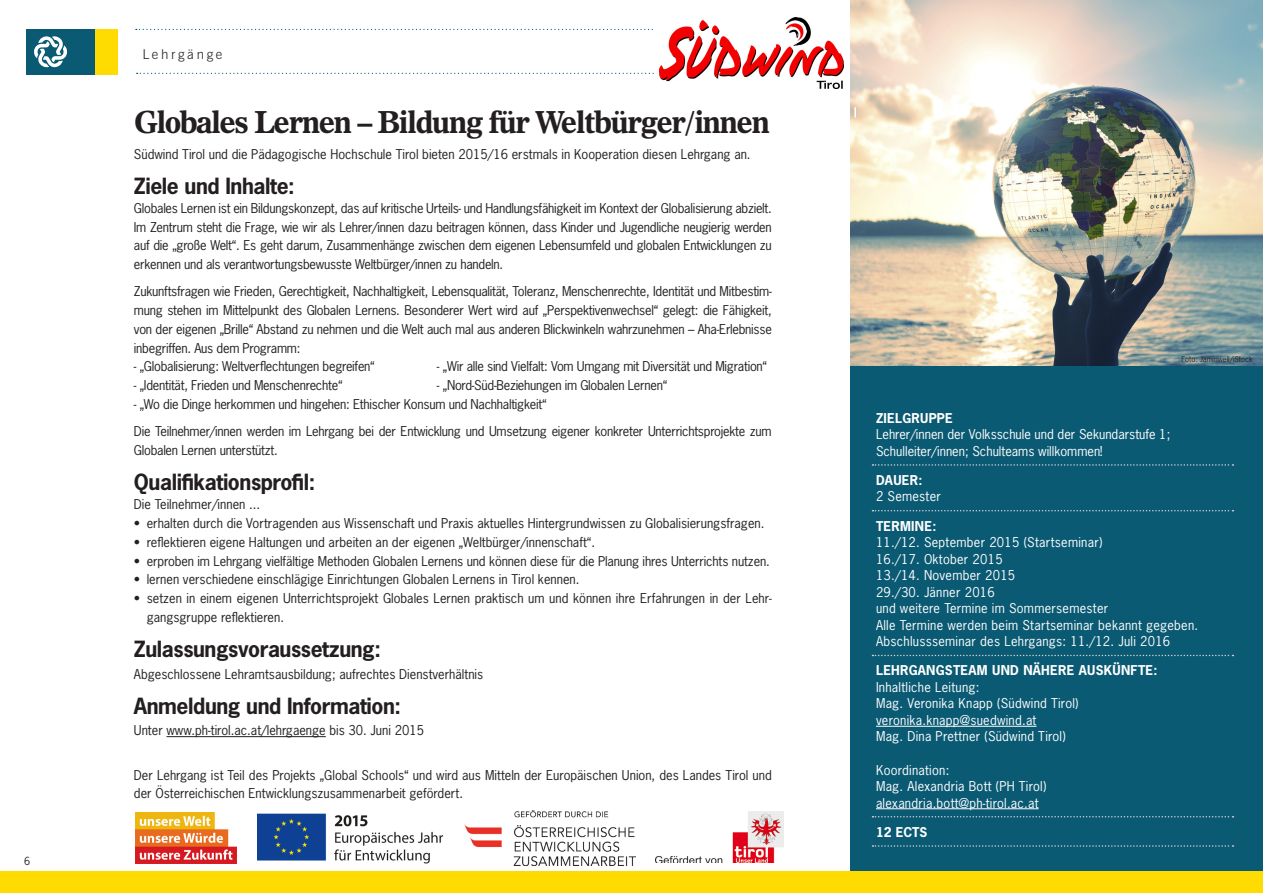
<style>
.page{position:relative;width:1263px;height:893px;background:#fff}
.page>*{position:absolute;margin:0;border:0;box-sizing:border-box;transform-origin:0 0}
.fliesstext{font:30px "Dutch 811 BT Bold D";letter-spacing:-.06em;color:#231f20}
.fliesstext-2{font:700 21px "News Gothic Std";letter-spacing:-.02em;color:#231f20}
.t1{font:300 13.5px "News Gothic BT";letter-spacing:.2em;color:#231f20}
.fliesstext-3{font:12.75px/18.8px "News Gothic Std";letter-spacing:-.02em;color:#231f20;text-align:justify}
.Überschrift_2{font:12.75px/18.8px "News Gothic Std";color:#231f20}
.Absatzformat_2{font:12.75px/16.5px "News Gothic Std";letter-spacing:.02em;color:#fff}
.fliesstext-4{font:12.75px/18.8px "News Gothic Std";color:#231f20}
.Absatzformat_2-2{font:12.75px/16.5px "News Gothic Std";color:#fff}
.Absatzformat_2-3{font:700 12.75px "News Gothic Std";color:#fff}
.t2{font:10.5px "News Gothic Std";color:#231f20}
.fliesstext-5{font:7.5px "News Gothic Std";color:#231f20}
.s1{font-weight:700}
</style>
<div class="page">
<svg style="left:137px;top:73px;width:517px;height:1px"></svg>
<div style="left:26px;top:29px;width:69px;height:46px;background:#0b5a73"></div>
<svg style="left:34px;top:36px;width:33px;height:31px"></svg>
<div style="left:95px;top:29px;width:23px;height:46px;background:#ffdc01"></div>
<svg style="left:136px;top:29px;width:517px;height:1px"></svg>
<div style="left:850px;top:200px;width:413px;height:672px;background:#0b5a73"></div>
<img style="left:850px;top:0;width:413px;height:366px">
<div style="left:0;top:872px;width:1263px;height:21px;background:#ffdc01"></div>
<svg style="left:854px;top:107px;width:2px;height:10px"></svg>
<svg style="left:935px;top:107px;width:2px;height:10px"></svg>
<svg style="left:872px;top:464px;width:361px;height:2px"></svg>
<svg style="left:872px;top:510px;width:361px;height:1px"></svg>
<svg style="left:872px;top:655px;width:361px;height:1px"></svg>
<hr style="left:876px;top:726px;width:160px;height:1px;background:#fff">
<svg style="left:872px;top:816px;width:361px;height:1px"></svg>
<hr style="left:876px;top:808px;width:163px;height:1px;background:#fff">
<svg style="left:872px;top:845px;width:361px;height:2px"></svg>
<hr style="left:166px;top:736px;width:160px;height:1px;background:#231f20">
<img style="left:464px;top:810px;width:171px;height:55px">
<img style="left:257px;top:813px;width:187px;height:50px">
<img style="left:135px;top:812px;width:102px;height:51px">
<img style="left:656px;top:811px;width:127px;height:51px">
<img style="left:659px;top:18px;width:184px;height:70px">
<p class="t2" style="left:24px;top:854px;width:8px">6</p>
<p class="t1" style="left:143px;top:46px;width:81px">Lehrgänge</p>
<p class="fliesstext" style="left:134px;top:103px;width:638px">Globales Lernen – Bildung für Weltbürger/innen</p>
<p class="fliesstext-4" style="left:134px;top:144px;width:618px">Südwind Tirol und die Pädagogische Hochschule Tirol bieten 2015/16 erstmals in Kooperation diesen Lehrgang an.</p>
<p class="fliesstext-2" style="left:134px;top:172px;width:162px">Ziele und Inhalte:</p>
<p class="fliesstext-3" style="left:134px;top:199px;width:639px">Globales Lernen ist ein Bildungskonzept, das auf kritische Urteils- und Handlungsfähigkeit im Kontext der Globalisierung abzielt.<br>Im Zentrum steht die Frage, wie wir als Lehrer/innen dazu beitragen können, dass Kinder und Jugendliche neugierig werden auf die „große Welt“. Es geht darum, Zusammenhänge zwischen dem eigenen Lebensumfeld und globalen Entwicklungen zu erkennen und als verantwortungsbewusste Weltbürger/innen zu handeln.</p>
<p class="fliesstext-3" style="left:134px;top:282px;width:639px">Zukunftsfragen wie Frieden, Gerechtigkeit, Nachhaltigkeit, Lebensqualität, Toleranz, Menschenrechte, Identität und Mitbestim&shy;mung stehen im Mittelpunkt des Globalen Lernens. Besonderer Wert wird auf „Perspektivenwechsel“ gelegt: die Fähigkeit, von der eigenen „Brille“ Abstand zu nehmen und die Welt auch mal aus anderen Blickwinkeln wahrzunehmen – Aha-Erlebnisse inbegriffen. Aus dem Programm:</p>
<p class="fliesstext-3" style="left:134px;top:357px;width:242px">- „Globalisierung: Weltverflechtungen begreifen“</p>
<p class="fliesstext-3" style="left:437px;top:357px;width:332px">- „Wir alle sind Vielfalt: Vom Umgang mit Diversität und Migration“</p>
<p class="fliesstext-3" style="left:134px;top:376px;width:210px">- „Identität, Frieden und Menschenrechte“</p>
<p class="fliesstext-3" style="left:437px;top:376px;width:232px">- „Nord-Süd-Beziehungen im Globalen Lernen“</p>
<p class="fliesstext-3" style="left:134px;top:395px;width:414px">- „Wo die Dinge herkommen und hingehen: Ethischer Konsum und Nachhaltigkeit“</p>
<p class="fliesstext-3" style="left:134px;top:422px;width:639px">Die Teilnehmer/innen werden im Lehrgang bei der Entwicklung und Umsetzung eigener konkreter Unterrichtsprojekte zum<br>Globalen Lernen unterstützt.</p>
<p class="fliesstext-2" style="left:134px;top:469px;width:183px">Qualifikationsprofil:</p>
<p class="Überschrift_2" style="left:134px;top:495px;width:128px">Die Teilnehmer/innen ...</p>
<p class="Überschrift_2" style="left:134px;top:514px;width:632px">• erhalten durch die Vortragenden aus Wissenschaft und Praxis aktuelles Hintergrundwissen zu Globalisierungsfragen.</p>
<p class="Überschrift_2" style="left:134px;top:532px;width:463px">• reflektieren eigene Haltungen und arbeiten an der eigenen „Weltbürger/innenschaft“.</p>
<p class="Überschrift_2" style="left:134px;top:551px;width:637px">• erproben im Lehrgang vielfältige Methoden Globalen Lernens und können diese für die Planung ihres Unterrichts nutzen.</p>
<p class="Überschrift_2" style="left:134px;top:570px;width:447px">• lernen verschiedene einschlägige Einrichtungen Globalen Lernens in Tirol kennen.</p>
<p class="Überschrift_2" style="left:147px;top:589px;width:627px;text-indent:-13px">• setzen in einem eigenen Unterrichtsprojekt Globales Lernen praktisch um und können ihre Erfahrungen in der Lehr&shy;gangsgruppe reflektieren.</p>
<p class="fliesstext-2" style="left:134px;top:635px;width:249px">Zulassungsvoraussetzung:</p>
<p class="Überschrift_2" style="left:134px;top:665px;width:351px">Abgeschlossene Lehramtsausbildung; aufrechtes Dienstverhältnis</p>
<p class="fliesstext-2" style="left:134px;top:692px;width:269px">Anmeldung und Information:</p>
<p class="fliesstext-4" style="left:134px;top:721px;width:292px">Unter www.ph-tirol.ac.at/lehrgaenge bis 30. Juni 2015</p>
<p class="fliesstext-4" style="left:134px;top:765px;width:639px">Der Lehrgang ist Teil des Projekts „Global Schools“ und wird aus Mitteln der Europäischen Union, des Landes Tirol und der Österreichischen Entwicklungszusammenarbeit gefördert.</p>
<p class="fliesstext-5" style="left:1181px;top:354px;width:73px">Foto: Jaminwell/iStock</p>
<p class="Absatzformat_2-2" style="left:876px;top:409px;width:296px"><span class="s1">ZIELGRUPPE<br></span>Lehrer/innen der Volksschule und der Sekundarstufe 1;<br>Schulleiter/innen; Schulteams willkommen!</p>
<p class="Absatzformat_2" style="left:876px;top:472px;width:66px"><span class="s1">DAUER:<br></span>2 Semester</p>
<p class="Absatzformat_2" style="left:876px;top:518px;width:324px"><span class="s1">TERMINE:<br></span>11./12. September 2015 (Startseminar)<br>16./17. Oktober 2015<br>13./14. November 2015<br>29./30. Jänner 2016<br>und weitere Termine im Sommersemester<br>Alle Termine werden beim Startseminar bekannt gegeben.<br>Abschlussseminar des Lehrgangs: 11./12. Juli 2016</p>
<p class="Absatzformat_2" style="left:876px;top:662px;width:283px"><span class="s1">LEHRGANGSTEAM UND NÄHERE AUSKÜNFTE:<br></span>Inhaltliche Leitung:<br>Mag. Veronika Knapp (Südwind Tirol) veronika.knapp@suedwind.at<br>Mag. Dina Prettner (Südwind Tirol)</p>
<p class="Absatzformat_2" style="left:876px;top:761px;width:172px">Koordination:<br>Mag. Alexandria Bott (PH Tirol) alexandria.bott@ph-tirol.ac.at</p>
<p class="Absatzformat_2-3" style="left:876px;top:823px;width:53px">12 ECTS</p>
</div>
